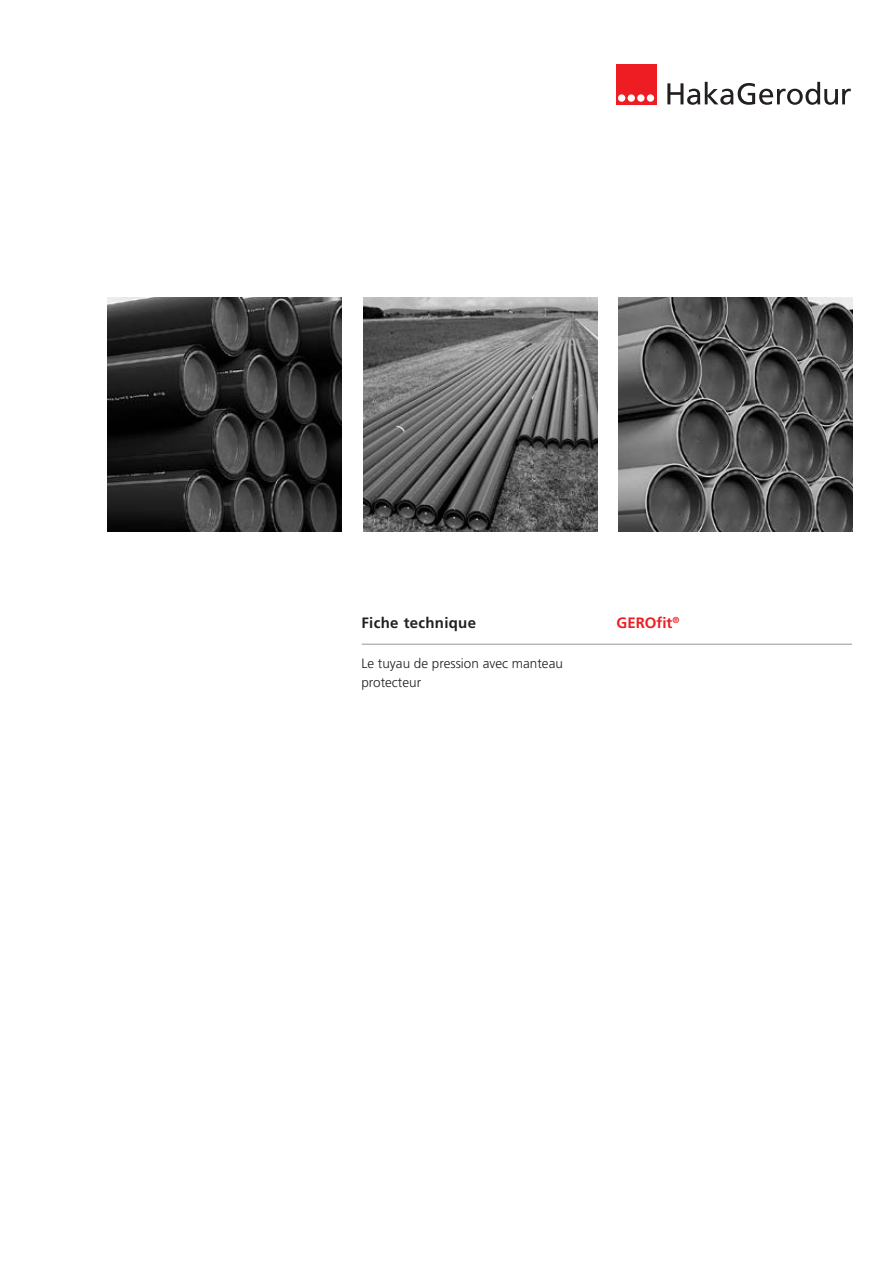
<style>
.page{position:relative;width:893px;height:1263px;background:#fff}
.page>*{position:absolute;margin:0;border:0;box-sizing:border-box;transform-origin:0 0}
.t1{font:700 15px "Frutiger LT";letter-spacing:.02em;color:#231f20}
.t2{font:700 15px "Frutiger LT";color:#ee1d23}
.t3{font:300 13.5px/18.8px "Frutiger LT";color:#231f20}
</style>
<div class="page">
<hr style="left:362px;top:644px;width:490px;height:1px;background:#939598">
<div style="left:616px;top:64px;width:40px;height:40px;background:#ee1d23"></div>
<div style="left:647px;top:94px;width:7px;height:8px;background:#fff;border-radius:50%"></div>
<div style="left:618px;top:94px;width:7px;height:8px;background:#fff;border-radius:50%"></div>
<div style="left:628px;top:94px;width:7px;height:8px;background:#fff;border-radius:50%"></div>
<div style="left:637px;top:94px;width:7px;height:8px;background:#fff;border-radius:50%"></div>
<svg style="left:667px;top:82px;width:184px;height:23px"></svg>
<img style="left:363px;top:298px;width:234px;height:233px">
<img style="left:618px;top:298px;width:234px;height:233px">
<img style="left:108px;top:298px;width:234px;height:233px">
<p class="t1" style="left:361px;top:614px;width:116px">Fiche technique</p>
<p class="t3" style="left:361px;top:654px;width:203px">Le tuyau de pression avec manteau protecteur</p>
<p class="t2" style="left:617px;top:614px;width:64px">GEROfit<sup>®</sup></p>
</div>
